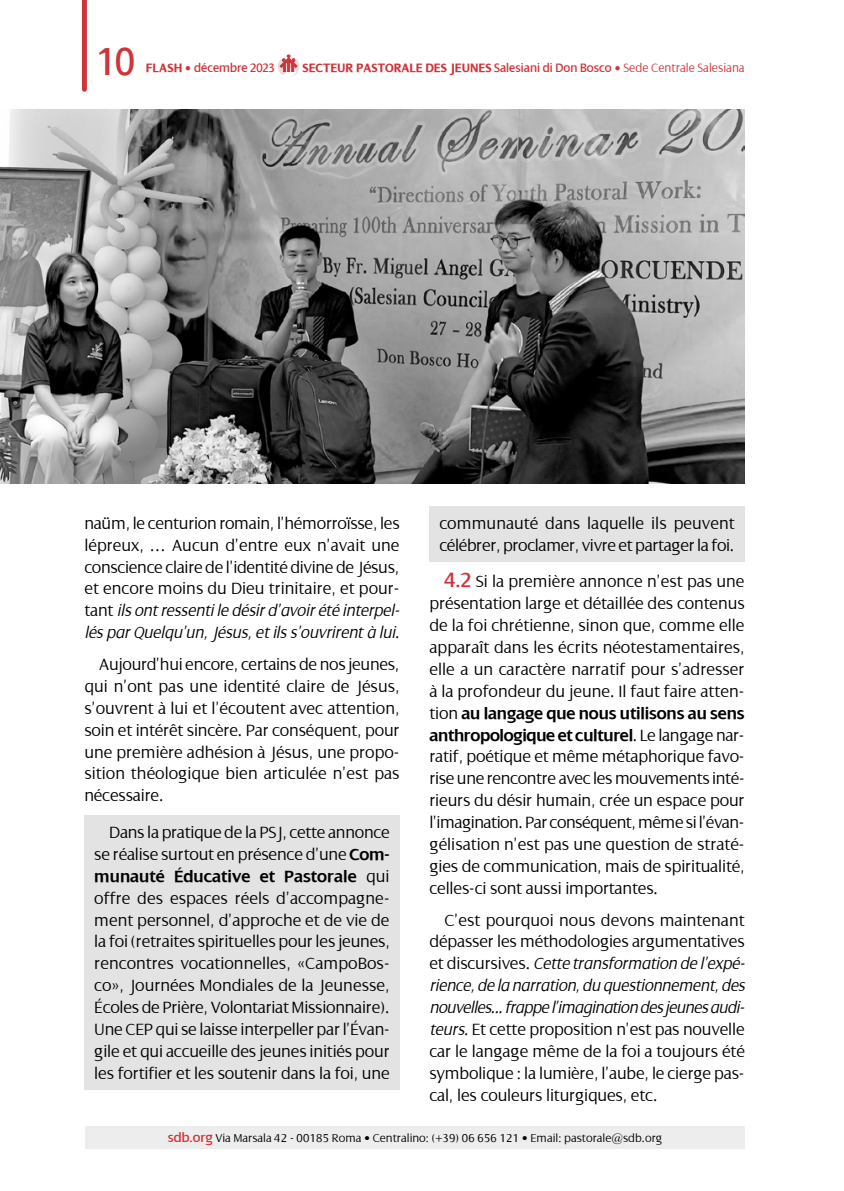
<style>
.page{position:relative;width:844px;height:1191px;background:#fff}
.page>*{position:absolute;margin:0;border:0;box-sizing:border-box;transform-origin:0 0}
.t1{font:42px "Dialog";color:#ce343a;scale:.9 1}
.t2{font:300 17.5px/21.9px "Dialog";letter-spacing:-.01em;color:#000;text-align:justify}
.t3{font:700 13.12px "Dialog";color:#ce343a;scale:.95 1}
.t4{font:13.12px "Dialog";color:#ce343a;scale:.95 1}
.t5{font:300 12.25px "Dialog";color:#000}
.s1{font-weight:700}
.s2{font-weight:400}
.s3{font-weight:300}
.s4{font-style:italic}
.s5{font-weight:600}
.s6{font-weight:400;font-size:21.88px;color:#ce343a}
.s7{font-weight:400;font-size:14px;color:#ce343a}
</style>
<div class="page">
<div style="left:85px;top:1126px;width:659px;height:22px;background:#ededed"></div>
<svg style="left:278px;top:55px;width:21px;height:21px"></svg>
<div style="left:84px;top:815px;width:315px;height:275px;background:#e3e3e3"></div>
<div style="left:429px;top:506px;width:315px;height:56px;background:#e3e3e3"></div>
<img style="left:0;top:109px;width:744px;height:375px">
<div style="left:82px;top:0;width:5px;height:89px;background:#ce343a"></div>
<h1 class="t1" style="left:97px;top:39px;width:43px">10</h1>
<p class="t4" style="left:146px;top:60px;width:137px"><span class="s1">FLASH •</span> décembre 2023</p>
<p class="t3" style="left:302px;top:60px;width:467px">SECTEUR PASTORALE DES JEUNES <span class="s2">Salesiani di Don Bosco</span> • <span class="s3">Sede Centrale Salesiana</span></p>
<p class="t2" style="left:84px;top:512px;width:317px">naüm, le centurion romain, l’hémorroïsse, les lépreux, … Aucun d’entre eux n’avait une conscience claire de l’identité divine de Jésus, et encore moins du Dieu trinitaire, et pour&shy;tant <span class="s4">ils ont ressenti le désir d’avoir été interpel&shy;lés par Quelqu’un, Jésus, et ils s’ouvrirent à lui.</span></p>
<p class="t2" style="left:84px;top:653px;width:317px;text-indent:15px">Aujourd’hui encore, certains de nos jeunes, qui n’ont pas une identité claire de Jésus, s’ouvrent à lui et l’écoutent avec attention, soin et intérêt sincère. Par conséquent, pour une première adhésion à Jésus, une propo&shy;sition théologique bien articulée n’est pas nécessaire.</p>
<p class="t2" style="left:94px;top:821px;width:297px;text-indent:15px">Dans la pratique de la PSJ, cette annonce se réalise surtout en présence d’une <span class="s5">Com&shy;munauté Éducative et Pastorale</span> qui offre des espaces réels d’accompagne&shy;ment personnel, d’approche et de vie de la foi (retraites spirituelles pour les jeunes, rencontres vocationnelles, «CampoBos&shy;co», Journées Mondiales de la Jeunesse, Écoles de Prière, Volontariat Missionnaire).<br>Une CEP qui se laisse interpeller par l’Évan&shy;gile et qui accueille des jeunes initiés pour les fortifier et les soutenir dans la foi, une</p>
<p class="t2" style="left:439px;top:512px;width:297px">communauté dans laquelle ils peuvent célébrer, proclamer, vivre et partager la foi.</p>
<p class="t2" style="left:429px;top:571px;width:317px;text-indent:15px"><span class="s6">4.2</span> Si la première annonce n’est pas une présentation large et détaillée des contenus de la foi chrétienne, sinon que, comme elle apparaît dans les écrits néotestamentaires, elle a un caractère narratif pour s’adresser à la profondeur du jeune. Il faut faire atten&shy;tion <span class="s5">au langage que nous utilisons au sens anthropologique et culturel</span>. Le langage nar&shy;ratif, poétique et même métaphorique favo&shy;rise une rencontre avec les mouvements inté&shy;rieurs du désir humain, crée un espace pour l’imagination. Par conséquent, même si l’évan&shy;gélisation n’est pas une question de straté&shy;gies de communication, mais de spiritualité, celles-ci sont aussi importantes.</p>
<p class="t2" style="left:429px;top:909px;width:317px;text-indent:15px">C’est pourquoi nous devons maintenant dépasser les méthodologies argumentatives et discursives. <span class="s4">Cette transformation de l’expé&shy;rience, de la narration, du questionnement, des nouvelles... frappe l’imagination des jeunes audi&shy;teurs.</span> Et cette proposition n’est pas nouvelle car le langage même de la foi a toujours été symbolique : la lumière, l’aube, le cierge pas&shy;cal, les couleurs liturgiques, etc.</p>
<p class="t5" style="left:168px;top:1131px;width:496px"><span class="s7">sdb.org</span> Via Marsala 42 - 00185 Roma • Centralino: (+39) 06 656 121 • Email: pastorale@sdb.org</p>
</div>
